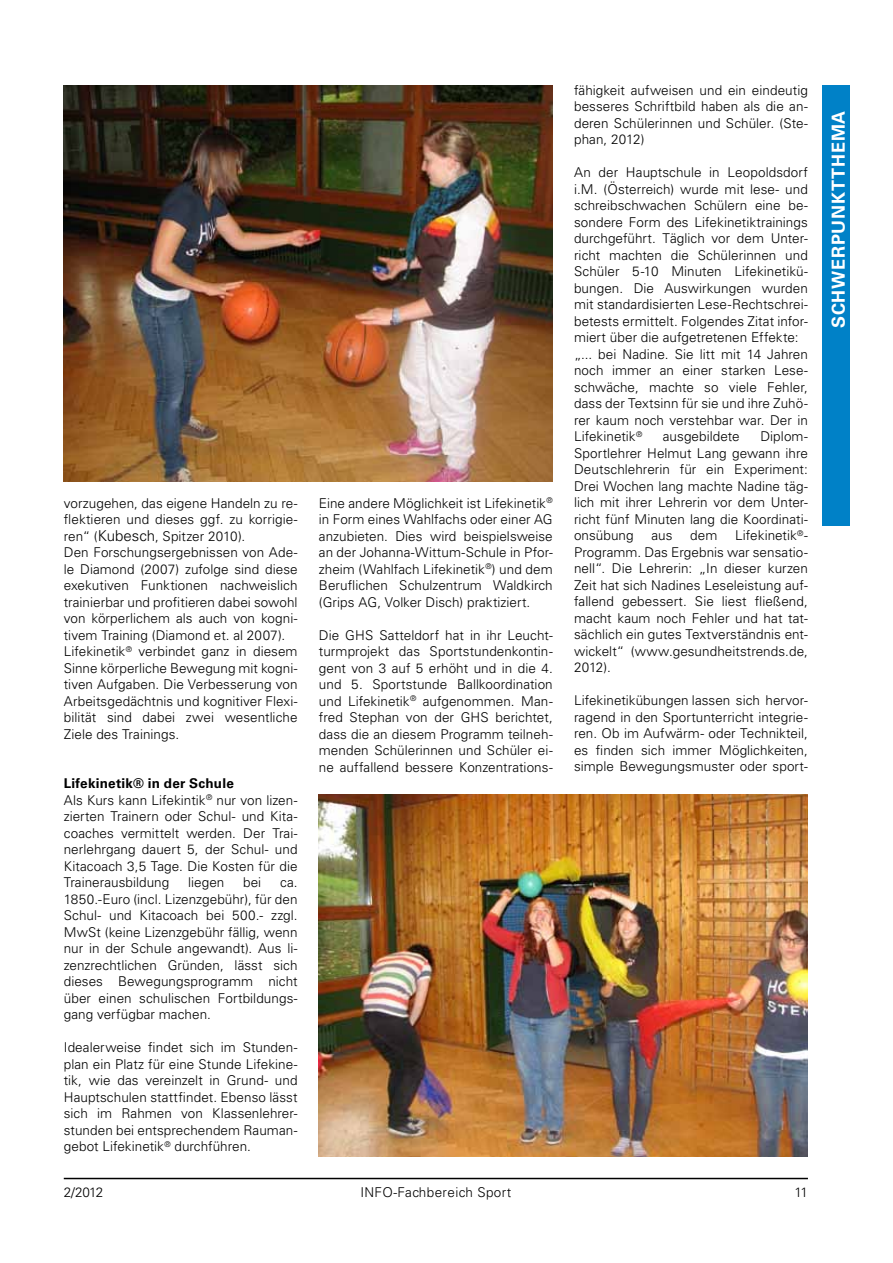
<style>
.page{position:relative;width:893px;height:1263px;background:#fff}
.page>*{position:absolute;margin:0;border:0;box-sizing:border-box;transform-origin:0 0}
.t1{font:700 18px "Univers LT Std";color:#fff}
.t2{font:300 13.5px/16.5px "Univers LT Std";letter-spacing:.005em;color:#000;text-align:justify}
.t3{font:300 13.5px "Univers LT Std";letter-spacing:.03em;color:#000}
.s1{font-size:15px}
.s2{font-weight:700}
.s3{font-style:italic}
</style>
<div class="page">
<hr style="left:64px;top:1178px;width:744px;height:1px;background:#000">
<div style="left:823px;top:85px;width:27px;height:440px;background:#0081c7"></div>
<img style="left:64px;top:85px;width:489px;height:396px">
<img style="left:319px;top:795px;width:489px;height:362px">
<p class="t2" style="left:64px;top:495px;width:235px;text-align:left">vorzugehen, das eigene Handeln zu re&shy;flektieren und dieses ggf. zu korrigie&shy;ren“ (<span class="s1">Kubesch</span>, Spitzer 2010).<br>Den Forschungsergebnissen von Ade&shy;le Diamond (2007) zufolge sind diese exekutiven Funktionen nachweislich trainierbar und profitieren dabei sowohl von körperlichem als auch von kogni&shy;tivem Training (Diamond et. al 2007).<br>Lifekinetik<sup>®</sup> verbindet ganz in diesem Sinne körperliche Bewegung mit kogni&shy;tiven Aufgaben. Die Verbesserung von Arbeitsgedächtnis und kognitiver Flexi&shy;bilität sind dabei zwei wesentliche Ziele des Trainings.</p>
<p class="t2" style="left:64px;top:775px;width:235px;text-align:left"><span class="s2">Lifekinetik® in der Schule<br></span>Als Kurs kann Lifekintik<sup>®</sup> nur von lizen&shy;zierten Trainern oder Schul- und Kita&shy;coaches vermittelt werden. Der Trai&shy;nerlehrgang dauert 5, der Schul- und Kitacoach 3,5 Tage. Die Kosten für die Trainerausbildung</p>
<p class="t2" style="left:188px;top:874px;width:38px">liegen</p>
<p class="t2" style="left:243px;top:874px;width:20px">bei</p>
<p class="t2" style="left:64px;top:874px;width:235px;text-indent:216px">ca.<br>1850.-Euro (incl. Lizenzgebühr), für den Schul- und Kitacoach bei 500.- zzgl.<br>MwSt (keine Lizenzgebühr fällig, wenn nur in der Schule angewandt). Aus li&shy;zenzrechtlichen Gründen, lässt sich dieses Bewegungsprogramm nicht über einen schulischen Fortbildungs&shy;gang verfügbar machen.</p>
<p class="t2" style="left:64px;top:1039px;width:235px">Idealerweise findet sich im Stunden&shy;plan ein Platz für eine Stunde Lifekine&shy;tik, wie das vereinzelt in Grund- und Hauptschulen stattfindet. Ebenso lässt sich im Rahmen von Klassenlehrer&shy;stunden bei entsprechendem Rauman&shy;gebot Lifekinetik<sup>®</sup> durchführen.</p>
<p class="t2" style="left:319px;top:495px;width:235px">Eine andere Möglichkeit ist Lifekinetik<sup>® </sup>in Form eines Wahlfachs oder einer AG anzubieten. Dies wird beispielsweise an der Johanna-Wittum-Schule in Pfor&shy;zheim (Wahlfach Lifekinetik<sup>®</sup>) und dem Beruflichen Schulzentrum Waldkirch (Grips AG, Volker Disch) praktiziert.</p>
<p class="t2" style="left:319px;top:627px;width:235px">Die GHS Satteldorf hat in ihr Leucht&shy;turmprojekt das Sportstundenkontin&shy;gent von 3 auf 5 erhöht und in die 4. und 5. Sportstunde Ballkoordination und Lifekinetik<sup>®</sup> aufgenommen. Man&shy;fred Stephan von der GHS berichtet, dass die an diesem Programm teilneh&shy;menden Schülerinnen und Schüler ei&shy;ne auffallend bessere Konzentrations-</p>
<p class="t2" style="left:574px;top:82px;width:235px">fähigkeit aufweisen und ein eindeutig besseres Schriftbild haben als die an&shy;deren Schülerinnen und Schüler<span class="s3">.</span> (Ste&shy;phan, 2012)</p>
<p class="t2" style="left:574px;top:164px;width:235px;text-align:left">An der Hauptschule in Leopoldsdorf i.M. (Österreich) wurde mit lese- und schreibschwachen Schülern eine be&shy;sondere Form des Lifekinetiktrainings durchgeführt. Täglich vor dem Unter&shy;richt machten die Schülerinnen und Schüler 5-10 Minuten Lifekinetikü&shy;bungen. Die Auswirkungen wurden mit standardisierten Lese-Rechtschrei&shy;betests ermittelt. Folgendes Zitat infor&shy;miert über die aufgetretenen Effekte: „... bei Nadine. Sie litt mit 14 Jahren noch immer an einer starken Lese&shy;schwäche, machte so viele Fehler, dass der Textsinn für sie und ihre Zuhö&shy;rer kaum noch verstehbar war. Der in Lifekinetik<sup>®</sup></p>
<p class="t2" style="left:574px;top:428px;width:235px;text-indent:186px">Diplom-Sportlehrer Helmut Lang gewann ihre Deutschlehrerin für ein Experiment:<br>Drei Wochen lang machte Nadine täg&shy;lich mit ihrer Lehrerin vor dem Unter&shy;richt fünf Minuten lang die Koordinati&shy;onsübung</p>
<p class="t2" style="left:663px;top:428px;width:78px">ausgebildete</p>
<p class="t2" style="left:574px;top:527px;width:235px;text-indent:161px">Lifekinetik<sup>®</sup>- Programm. Das Ergebnis war sensatio&shy;nell“. Die Lehrerin: „In dieser kurzen Zeit hat sich Nadines Leseleistung auf&shy;fallend gebessert. Sie liest fließend, macht kaum noch Fehler und hat tat&shy;sächlich ein gutes Textverständnis ent&shy;wickelt“ (www.gesundheitstrends.de, 2012).</p>
<p class="t2" style="left:574px;top:692px;width:235px">Lifekinetikübungen lassen sich hervor&shy;ragend in den Sportunterricht integrie&shy;ren. Ob im Aufwärm- oder Technikteil, es finden sich immer Möglichkeiten, simple Bewegungsmuster oder sport-</p>
<p class="t2" style="left:651px;top:527px;width:23px">aus</p>
<p class="t2" style="left:690px;top:527px;width:29px">dem</p>
<p class="t2" style="left:64px;top:1183px;width:41px">2/2012</p>
<p class="t3" style="left:360px;top:1183px;width:152px">INFO-Fachbereich Sport</p>
<p class="t2" style="left:794px;top:1183px;width:15px">11</p>
<h1 class="t1" style="left:828px;top:328px;width:218px;rotate:-90deg">schwerpunktthema</h1>
</div>
